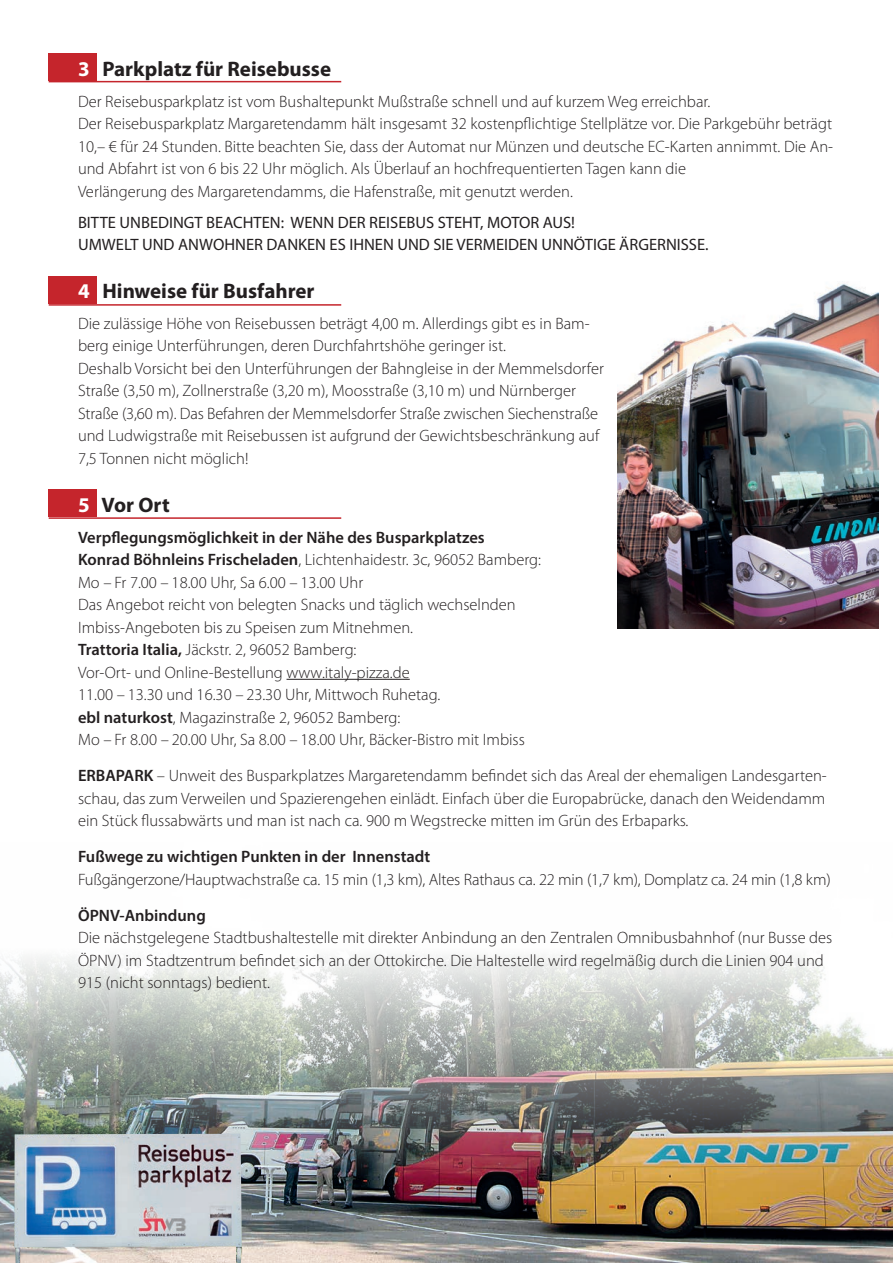
<style>
.page{position:relative;width:893px;height:1263px;background:#fff}
.page>*{position:absolute;margin:0;border:0;box-sizing:border-box;transform-origin:0 0}
.t1{font:700 21px "Myriad Pro";color:#231f20}
.t2{font:300 16.5px/22.5px "Myriad Pro";color:#231f20}
.t3{font:16.5px/22.5px "Myriad Pro";color:#231f20}
.t4{font:600 16.5px "Myriad Pro";color:#231f20}
.s1{color:#fff}
.s2{font-weight:600}
</style>
<div class="page">
<div style="left:49px;top:276px;width:48px;height:28px;background:#c5252c"></div>
<hr style="left:49px;top:304px;width:292px;height:2px;background:#c5252c">
<div style="left:49px;top:490px;width:48px;height:27px;background:#c5252c"></div>
<hr style="left:49px;top:517px;width:292px;height:2px;background:#c5252c">
<div style="left:49px;top:53px;width:48px;height:28px;background:#c5252c"></div>
<hr style="left:49px;top:81px;width:292px;height:1px;background:#c5252c">
<img style="left:618px;top:283px;width:260px;height:346px">
<img style="left:0;top:956px;width:893px;height:307px">
<img style="left:14px;top:1134px;width:228px;height:129px">
<hr style="left:287px;top:679px;width:123px;height:1px;background:#231f20">
<p class="t1" style="left:78px;top:55px;width:255px"><span class="s1">3</span> Parkplatz für Reisebusse</p>
<p class="t2" style="left:78px;top:90px;width:757px">Der Reisebusparkplatz ist vom Bushaltepunkt Mußstraße schnell und auf kurzem Weg erreichbar.<br>Der Reisebusparkplatz Margaretendamm hält insgesamt 32 kostenpflichtige Stellplätze vor. Die Parkgebühr beträgt 10,– € für 24 Stunden. Bitte beachten Sie, dass der Automat nur Münzen und deutsche EC-Karten annimmt. Die An&shy;und Abfahrt ist von 6 bis 22 Uhr möglich. Als Überlauf an hochfrequentierten Tagen kann die<br>Verlängerung des Margaretendamms, die Hafenstraße, mit genutzt werden.</p>
<p class="t3" style="left:78px;top:211px;width:632px">BITTE UNBEDINGT BEACHTEN: WENN DER REISEBUS STEHT, MOTOR AUS!<br>UMWELT UND ANWOHNER DANKEN ES IHNEN UND SIE VERMEIDEN UNNÖTIGE ÄRGERNISSE.</p>
<p class="t1" style="left:78px;top:277px;width:238px"><span class="s1">4</span> Hinweise für Busfahrer</p>
<p class="t2" style="left:78px;top:312px;width:527px">Die zulässige Höhe von Reisebussen beträgt 4,00 m. Allerdings gibt es in Bam&shy;berg einige Unterführungen, deren Durchfahrtshöhe geringer ist.<br>Deshalb Vorsicht bei den Unterführungen der Bahngleise in der Memmelsdorfer Straße (3,50 m), Zollnerstraße (3,20 m), Moosstraße (3,10 m) und Nürnberger Straße (3,60 m). Das Befahren der Memmelsdorfer Straße zwischen Siechenstraße und Ludwigstraße mit Reisebussen ist aufgrund der Gewichtsbeschränkung auf 7,5 Tonnen nicht möglich!</p>
<p class="t1" style="left:78px;top:491px;width:93px"><span class="s1">5</span> Vor Ort</p>
<p class="t2" style="left:78px;top:526px;width:464px"><span class="s2">Verpflegungsmöglichkeit in der Nähe des Busparkplatzes<br>Konrad Böhnleins Frischeladen</span>, Lichtenhaidestr. 3c, 96052 Bamberg:<br>Mo – Fr 7.00 – 18.00 Uhr, Sa 6.00 – 13.00 Uhr<br>Das Angebot reicht von belegten Snacks und täglich wechselnden Imbiss-Angeboten bis zu Speisen zum Mitnehmen.<br><span class="s2">Trattoria Italia,</span> Jäckstr. 2, 96052 Bamberg:<br>Vor-Ort- und Online-Bestellung www.italy-pizza.de<br>11.00 – 13.30 und 16.30 – 23.30 Uhr, Mittwoch Ruhetag.<br><span class="s2">ebl naturkost</span>, Magazinstraße 2, 96052 Bamberg:<br>Mo – Fr 8.00 – 20.00 Uhr, Sa 8.00 – 18.00 Uhr, Bäcker-Bistro mit Imbiss</p>
<p class="t2" style="left:78px;top:764px;width:750px;text-align:justify"><span class="s2">ERBAPARK</span> – Unweit des Busparkplatzes Margaretendamm befindet sich das Areal der ehemaligen Landesgarten&shy;schau, das zum Verweilen und Spazierengehen einlädt. Einfach über die Europabrücke, danach den Weidendamm ein Stück flussabwärts und man ist nach ca. 900 m Wegstrecke mitten im Grün des Erbaparks.</p>
<p class="t4" style="left:78px;top:846px;width:354px">Fußwege zu wichtigen Punkten in der Innenstadt</p>
<p class="t2" style="left:78px;top:868px;width:754px">Fußgängerzone/Hauptwachstraße ca. 15 min (1,3 km), Altes Rathaus ca. 22 min (1,7 km), Domplatz ca. 24 min (1,8 km)</p>
<p class="t4" style="left:78px;top:905px;width:129px">ÖPNV-Anbindung</p>
<p class="t2" style="left:78px;top:926px;width:756px">Die nächstgelegene Stadtbushaltestelle mit direkter Anbindung an den Zentralen Omnibusbahnhof (nur Busse des<br>ÖPNV) im Stadtzentrum befindet sich an der Ottokirche. Die Haltestelle wird regelmäßig durch die Linien 904 und<br>915 (nicht sonntags) bedient.</p>
</div>
